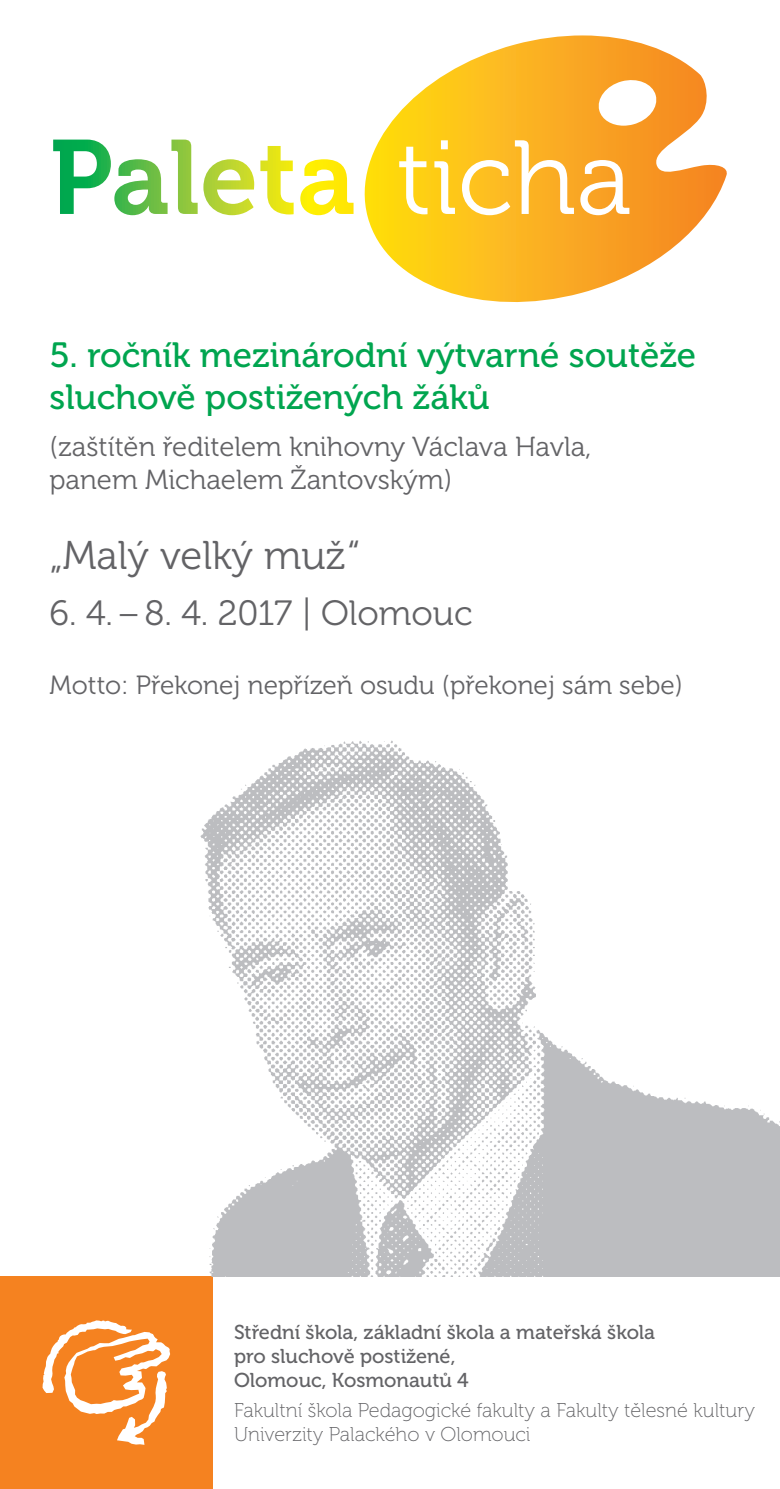
<style>
.page{position:relative;width:780px;height:1489px;background:#fff}
.page>*{position:absolute;margin:0;border:0;box-sizing:border-box;transform-origin:0 0}
.t1{font:40px "Museo 300";color:#636366}
.t2{font:35px/42px "Museo 500";color:#00a54f}
.t3{font:35px "Museo 300";color:#636366}
.t4{font:27.5px/33px "Museo 300";color:#636366}
.t5{font:26.25px "Museo 300";color:#636366}
.t6{font:20px/24px "Museo 100";color:#636366}
.t7{font:20px/24px "Museo 500";color:#636366}
</style>
<div class="page">
<div style="left:0;top:1276px;width:213px;height:212px;background:#f58220"></div>
<img style="left:200px;top:740px;width:580px;height:536px">
<svg style="left:53px;top:35px;width:674px;height:267px"></svg>
<svg style="left:43px;top:1320px;width:127px;height:124px"></svg>
<h2 class="t2" style="left:50px;top:334px;width:648px">5. ročník mezinárodní výtvarné soutěže sluchově postižených žáků</h2>
<h3 class="t4" style="left:50px;top:430px;width:543px">(zaštítěn ředitelem knihovny Václava Havla, panem Michaelem Žantovským)</h3>
<h1 class="t1" style="left:50px;top:533px;width:312px">„Malý velký muž“</h1>
<h2 class="t3" style="left:50px;top:594px;width:424px">6. 4.–8. 4. 2017 | Olomouc</h2>
<h3 class="t5" style="left:50px;top:671px;width:635px">Motto: Překonej nepřízeň osudu (překonej sám sebe)</h3>
<p class="t7" style="left:234px;top:1320px;width:422px">Střední škola, základní škola a mateřská škola pro sluchově postižené,<br>Olomouc, Kosmonautů 4</p>
<p class="t6" style="left:234px;top:1398px;width:522px">Fakultní škola Pedagogické fakulty a Fakulty tělesné kultury<br>Univerzity Palackého v Olomouci</p>
</div>
